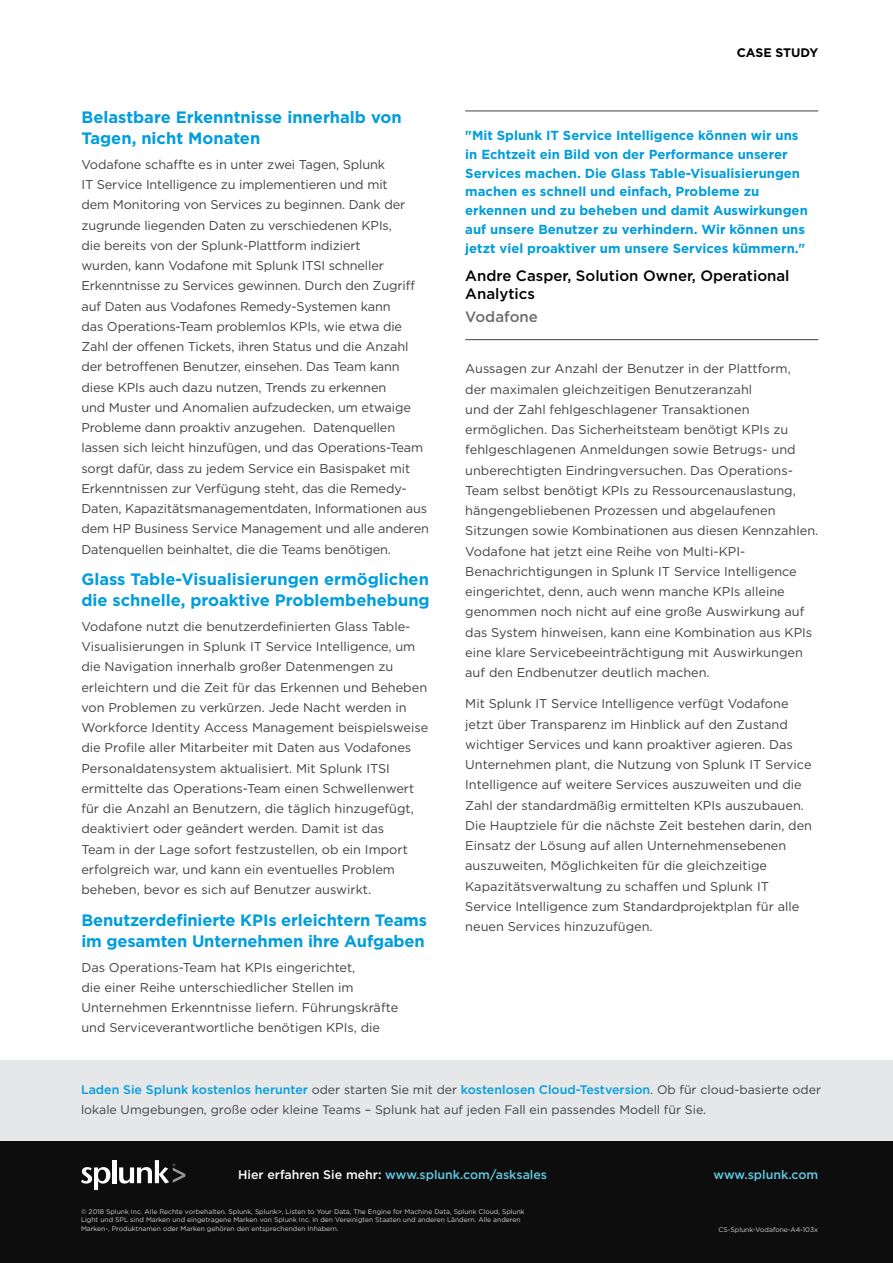
<style>
.page{position:relative;width:893px;height:1263px;background:#fff}
.page>*{position:absolute;margin:0;border:0;box-sizing:border-box;transform-origin:0 0}
.t1{font:700 16.5px/21px "Gotham";color:#009ddc}
.t2{font:500 15px/18px "Gotham";color:#000}
.t3{font:500 15px "Gotham";color:#6d6e71}
.t4{font:700 13.2px/18.8px "Gotham";color:#009ddc}
.t5{font:12.75px/20.2px "Gotham";color:#414042}
.t6{font:500 12.45px "Gotham";color:#009ddc}
.t7{font:500 12.45px "Gotham";color:#61cae5}
.t8{font:12.3px "Gotham";color:#414042}
.t9{font:700 12.3px "Gotham";color:#000}
.t10{font:6.75px/8.7px "Gotham";color:#d1d3d4}
.s1{font-weight:400;font-size:12.3px;color:#414042}
.s2{color:#fff}
</style>
<div class="page">
<div style="left:0;top:1060px;width:893px;height:82px;background:#e6e7e8"></div>
<div style="left:0;top:1141px;width:893px;height:122px;background:#0d0d0d"></div>
<svg style="left:81px;top:1167px;width:29px;height:22px"></svg>
<hr style="left:112px;top:1160px;width:4px;height:23px;background:#fff">
<svg style="left:119px;top:1160px;width:66px;height:23px"></svg>
<hr style="left:465px;top:111px;width:353px;height:1px;background:#414042">
<hr style="left:465px;top:339px;width:353px;height:1px;background:#414042">
<p class="t1" style="left:81px;top:107px;width:322px">Belastbare Erkenntnisse innerhalb von<br>Tagen, nicht Monaten</p>
<p class="t5" style="left:81px;top:154px;width:349px">Vodafone schaffte es in unter zwei Tagen, Splunk<br>IT Service Intelligence zu implementieren und mit<br>dem Monitoring von Services zu beginnen. Dank der zugrunde liegenden Daten zu verschiedenen KPIs,<br>die bereits von der Splunk-Plattform indiziert<br>wurden, kann Vodafone mit Splunk ITSI schneller Erkenntnisse zu Services gewinnen. Durch den Zugriff auf Daten aus Vodafones Remedy-Systemen kann<br>das Operations-Team problemlos KPIs, wie etwa die Zahl der offenen Tickets, ihren Status und die Anzahl der betroffenen Benutzer, einsehen. Das Team kann diese KPIs auch dazu nutzen, Trends zu erkennen<br>und Muster und Anomalien aufzudecken, um etwaige Probleme dann proaktiv anzugehen. Datenquellen lassen sich leicht hinzufügen, und das Operations-Team sorgt dafür, dass zu jedem Service ein Basispaket mit Erkenntnissen zur Verfügung steht, das die Remedy-Daten, Kapazitätsmanagementdaten, Informationen aus dem HP Business Service Management und alle anderen Datenquellen beinhaltet, die die Teams benötigen.</p>
<p class="t1" style="left:81px;top:569px;width:350px">Glass Table-Visualisierungen ermöglichen die schnelle, proaktive Problembehebung</p>
<p class="t5" style="left:81px;top:616px;width:348px">Vodafone nutzt die benutzerdefinierten Glass Table-Visualisierungen in Splunk IT Service Intelligence, um die Navigation innerhalb großer Datenmengen zu erleichtern und die Zeit für das Erkennen und Beheben von Problemen zu verkürzen. Jede Nacht werden in Workforce Identity Access Management beispielsweise die Profile aller Mitarbeiter mit Daten aus Vodafones Personaldatensystem aktualisiert. Mit Splunk ITSI ermittelte das Operations-Team einen Schwellenwert für die Anzahl an Benutzern, die täglich hinzugefügt, deaktiviert oder geändert werden. Damit ist das<br>Team in der Lage sofort festzustellen, ob ein Import erfolgreich war, und kann ein eventuelles Problem beheben, bevor es sich auf Benutzer auswirkt.</p>
<p class="t1" style="left:81px;top:909px;width:347px">Benutzerdefinierte KPIs erleichtern Teams im gesamten Unternehmen ihre Aufgaben</p>
<p class="t5" style="left:81px;top:957px;width:318px">Das Operations-Team hat KPIs eingerichtet,<br>die einer Reihe unterschiedlicher Stellen im Unternehmen Erkenntnisse liefern. Führungskräfte und Serviceverantwortliche benötigen KPIs, die</p>
<p class="t9" style="left:737px;top:44px;width:83px">CASE STUDY</p>
<p class="t4" style="left:465px;top:126px;width:344px">"Mit Splunk IT Service Intelligence können wir uns in Echtzeit ein Bild von der Performance unserer Services machen. Die Glass Table-Visualisierungen machen es schnell und einfach, Probleme zu erkennen und zu beheben und damit Auswirkungen auf unsere Benutzer zu verhindern. Wir können uns jetzt viel proaktiver um unsere Services kümmern."</p>
<p class="t2" style="left:465px;top:267px;width:326px">Andre Casper, Solution Owner, Operational<br>Analytics</p>
<p class="t3" style="left:465px;top:307px;width:74px">Vodafone</p>
<p class="t5" style="left:465px;top:359px;width:355px">Aussagen zur Anzahl der Benutzer in der Plattform,<br>der maximalen gleichzeitigen Benutzeranzahl<br>und der Zahl fehlgeschlagener Transaktionen ermöglichen. Das Sicherheitsteam benötigt KPIs zu fehlgeschlagenen Anmeldungen sowie Betrugs- und unberechtigten Eindringversuchen. Das Operations-Team selbst benötigt KPIs zu Ressourcenauslastung, hängengebliebenen Prozessen und abgelaufenen Sitzungen sowie Kombinationen aus diesen Kennzahlen.<br>Vodafone hat jetzt eine Reihe von Multi-KPI-Benachrichtigungen in Splunk IT Service Intelligence eingerichtet, denn, auch wenn manche KPIs alleine genommen noch nicht auf eine große Auswirkung auf das System hinweisen, kann eine Kombination aus KPIs eine klare Servicebeeinträchtigung mit Auswirkungen auf den Endbenutzer deutlich machen.</p>
<p class="t5" style="left:465px;top:693px;width:348px">Mit Splunk IT Service Intelligence verfügt Vodafone jetzt über Transparenz im Hinblick auf den Zustand wichtiger Services und kann proaktiver agieren. Das Unternehmen plant, die Nutzung von Splunk IT Service Intelligence auf weitere Services auszuweiten und die Zahl der standardmäßig ermittelten KPIs auszubauen.<br>Die Hauptziele für die nächste Zeit bestehen darin, den Einsatz der Lösung auf allen Unternehmensebenen auszuweiten, Möglichkeiten für die gleichzeitige Kapazitätsverwaltung zu schaffen und Splunk IT Service Intelligence zum Standardprojektplan für alle neuen Services hinzuzufügen.</p>
<p class="t6" style="left:81px;top:1081px;width:742px">Laden Sie Splunk kostenlos herunter <span class="s1">oder starten Sie mit der</span> kostenlosen Cloud-Testversion<span class="s1">. Ob für cloud-basierte oder</span></p>
<p class="t8" style="left:81px;top:1101px;width:627px">lokale Umgebungen, große oder kleine Teams – Splunk hat auf jeden Fall ein passendes Modell für Sie.</p>
<p class="t7" style="left:238px;top:1166px;width:311px"><span class="s2">Hier erfahren Sie mehr:</span> www.splunk.com/asksales</p>
<p class="t7" style="left:713px;top:1166px;width:106px">www.splunk.com</p>
<p class="t10" style="left:81px;top:1207px;width:445px">© 2018 Splunk Inc. Alle Rechte vorbehalten. Splunk, Splunk&gt;, Listen to Your Data, The Engine for Machine Data, Splunk Cloud, Splunk<br>Light und SPL sind Marken und eingetragene Marken von Splunk Inc. in den Vereinigten Staaten und anderen Ländern. Alle anderen<br>Marken-, Produktnamen oder Marken gehören den entsprechenden Inhabern.</p>
<p class="t10" style="left:718px;top:1225px;width:101px">CS-Splunk-Vodafone-A4-103x</p>
</div>
